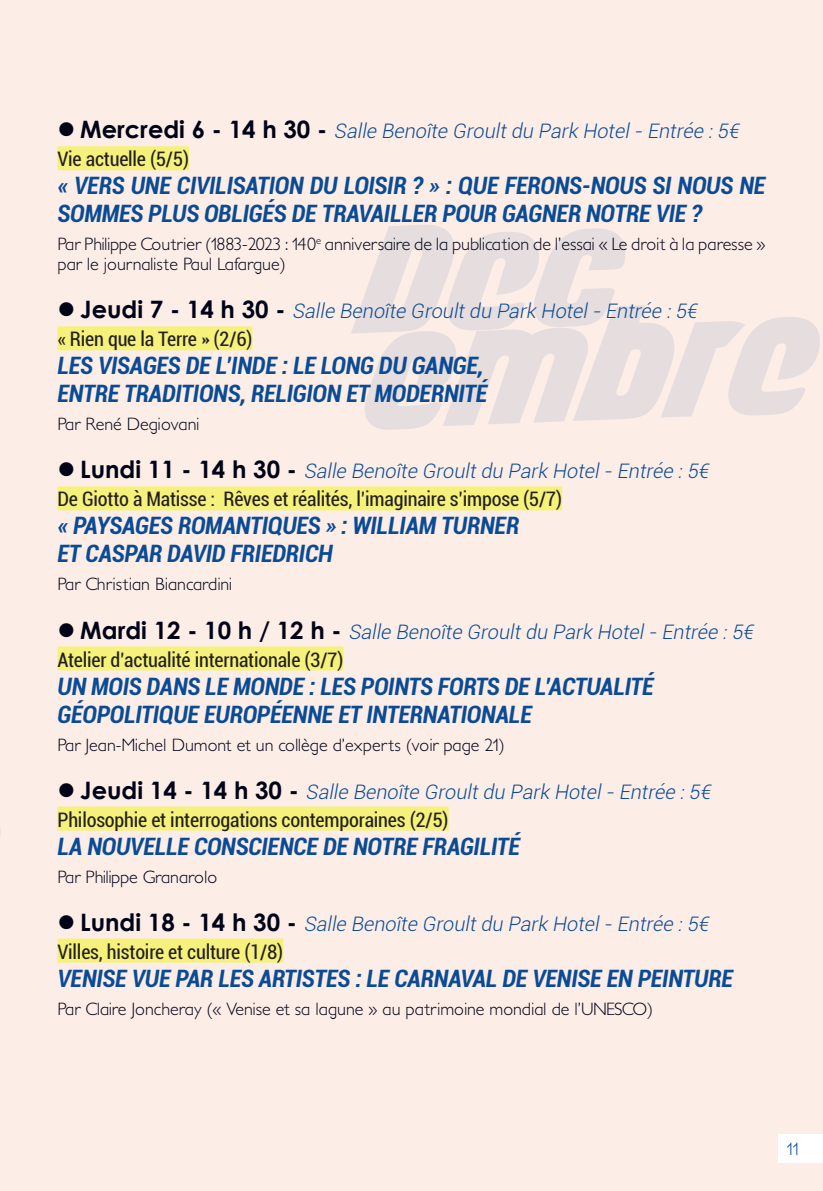
<style>
.page{position:relative;width:823px;height:1191px;background:#fff}
.page>*{position:absolute;margin:0;border:0;box-sizing:border-box;transform-origin:0 0}
.t1{font:144px "Longhaul";color:#0a4b95}
.t2{font:italic 700 condensed 24px/28px "Roboto";letter-spacing:-.01em;color:#0a4b95}
.t3{font:italic 300 20px/28px "Roboto";color:#0a4b95}
.t4{font:condensed 20px/28px "Roboto";letter-spacing:-.01em;color:#231f20}
.t5{font:300 18px/20px "Petita";color:#000317}
.t6{font:300 18px "Petita";color:#0a4b95}
.s1{color:#000317}
.s2{font-family:"Century Gothic";font-weight:700;font-style:normal;font-size:24px;color:#000317}
.s3{font-weight:400;font-style:normal;font-stretch:condensed;color:#231f20}
.s4{font-family:"Century Gothic";font-weight:700;font-stretch:normal;font-size:24px;color:#000317}
.s5{font-weight:300;font-style:italic;font-stretch:normal;color:#0a4b95}
</style>
<div class="page">
<div style="left:0;top:0;width:822px;height:1191px;background:#fdede7"></div>
<div style="left:778px;top:1134px;width:44px;height:28px;background:#fff"></div>
<hr style="left:0;top:0;width:1px;height:1191px;background:#fbc5b0">
<div style="left:57px;top:146px;width:132px;height:24px;background:#f6f17a"></div>
<div style="left:57px;top:326px;width:195px;height:24px;background:#f6f17a"></div>
<div style="left:57px;top:486px;width:504px;height:24px;background:#f6f17a"></div>
<div style="left:57px;top:646px;width:286px;height:24px;background:#f6f17a"></div>
<div style="left:57px;top:806px;width:391px;height:24px;background:#f6f17a"></div>
<div style="left:57px;top:938px;width:226px;height:24px;background:#f6f17a"></div>
<p class="t3" style="left:57px;top:116px;width:686px"><span class="s1">●</span> <span class="s2">M e rc re d i 6 - 1 4 h 3 0 -</span> Salle Benoîte Groultdu Park Hotel-Entrée :5€<br><span class="s3">Vie actuelle (5/5)</span></p>
<p class="t2" style="left:57px;top:171px;width:709px">« VERS UNE CIVILISATION DU LOISIR ? » : QUE FERONS-NOUS SI NOUS NE<br>SOMMES PLUS OBLIGÉS DE TRAVAILLER POUR GAGNER NOTRE VIE ?</p>
<p class="t5" style="left:57px;top:235px;width:709px">Par Philippe Coutrier (1883-2023 : 140<sup>e</sup> anniversaire de la publication de l’essai « Le droit à la paresse » par le journaliste Paul Lafargue)</p>
<p class="t3" style="left:57px;top:296px;width:645px"><span class="s1">●</span> <span class="s2">J e u d i 7 - 1 4 h 3 0 -</span> Salle Benoîte Groultdu Park Hotel-Entrée :5€ <span class="s3">« Rien que la Terre » (2/6)</span></p>
<p class="t2" style="left:57px;top:351px;width:431px">LES VISAGES DE L’INDE : LE LONG DU GANGE,<br>ENTRE TRADITIONS, RELIGION ET MODERNITÉ</p>
<p class="t5" style="left:57px;top:415px;width:143px">Par René Degiovani</p>
<p class="t4" style="left:57px;top:456px;width:656px"><span class="s1">●</span> <span class="s4">L u n d i 1 1 - 1 4 h 3 0 -</span> <span class="s5">Salle Benoîte Groultdu Park Hotel-Entrée :5€<br></span>De Giotto à Matisse : Rêves et réalités, l’imaginaire s’impose (5/7)</p>
<p class="t2" style="left:57px;top:511px;width:463px">« PAYSAGES ROMANTIQUES » : WILLIAM TURNER<br>ET CASPAR DAVID FRIEDRICH</p>
<p class="t5" style="left:57px;top:575px;width:176px">Par Christian Biancardini</p>
<p class="t3" style="left:57px;top:616px;width:701px"><span class="s1">●</span> <span class="s2">M a r d i 1 2 - 1 0 h / 1 2 h -</span> Salle Benoîte Groultdu Park Hotel-Entrée :5€<br><span class="s3">Atelier d’actualité internationale (3/7)</span></p>
<p class="t2" style="left:57px;top:671px;width:597px">UN MOIS DANS LE MONDE : LES POINTS FORTS DE L’ACTUALITÉ<br>GÉOPOLITIQUE EUROPÉENNE ET INTERNATIONALE</p>
<p class="t5" style="left:57px;top:735px;width:448px">Par Jean-Michel Dumont et un collège d’experts (voir page 21)</p>
<p class="t4" style="left:57px;top:776px;width:658px"><span class="s1">●</span> <span class="s4">J e u d i 1 4 - 1 4 h 3 0 -</span> <span class="s5">Salle Benoîte Groultdu Park Hotel-Entrée :5€<br></span>Philosophie et interrogations contemporaines (2/5)</p>
<p class="t2" style="left:57px;top:831px;width:464px">LA NOUVELLE CONSCIENCE DE NOTRE FRAGILITÉ</p>
<p class="t5" style="left:57px;top:867px;width:161px">Par Philippe Granarolo</p>
<p class="t3" style="left:57px;top:908px;width:656px"><span class="s1">●</span> <span class="s2">L u n d i 1 8 - 1 4 h 3 0 -</span> Salle Benoîte Groultdu Park Hotel-Entrée :5€<br><span class="s3">Villes, histoire et culture (1/8)</span></p>
<p class="t2" style="left:57px;top:963px;width:676px">VENISE VUE PAR LES ARTISTES : LE CARNAVAL DE VENISE EN PEINTURE</p>
<p class="t5" style="left:57px;top:999px;width:597px">Par Claire Joncheray (« Venise et sa lagune » au patrimoine mondial de l’UNESCO)</p>
<h1 class="t1" style="left:366px;top:301px;width:453px;rotate:-2deg">embre</h1>
<p class="t6" style="left:786px;top:1138px;width:14px">11</p>
</div>
